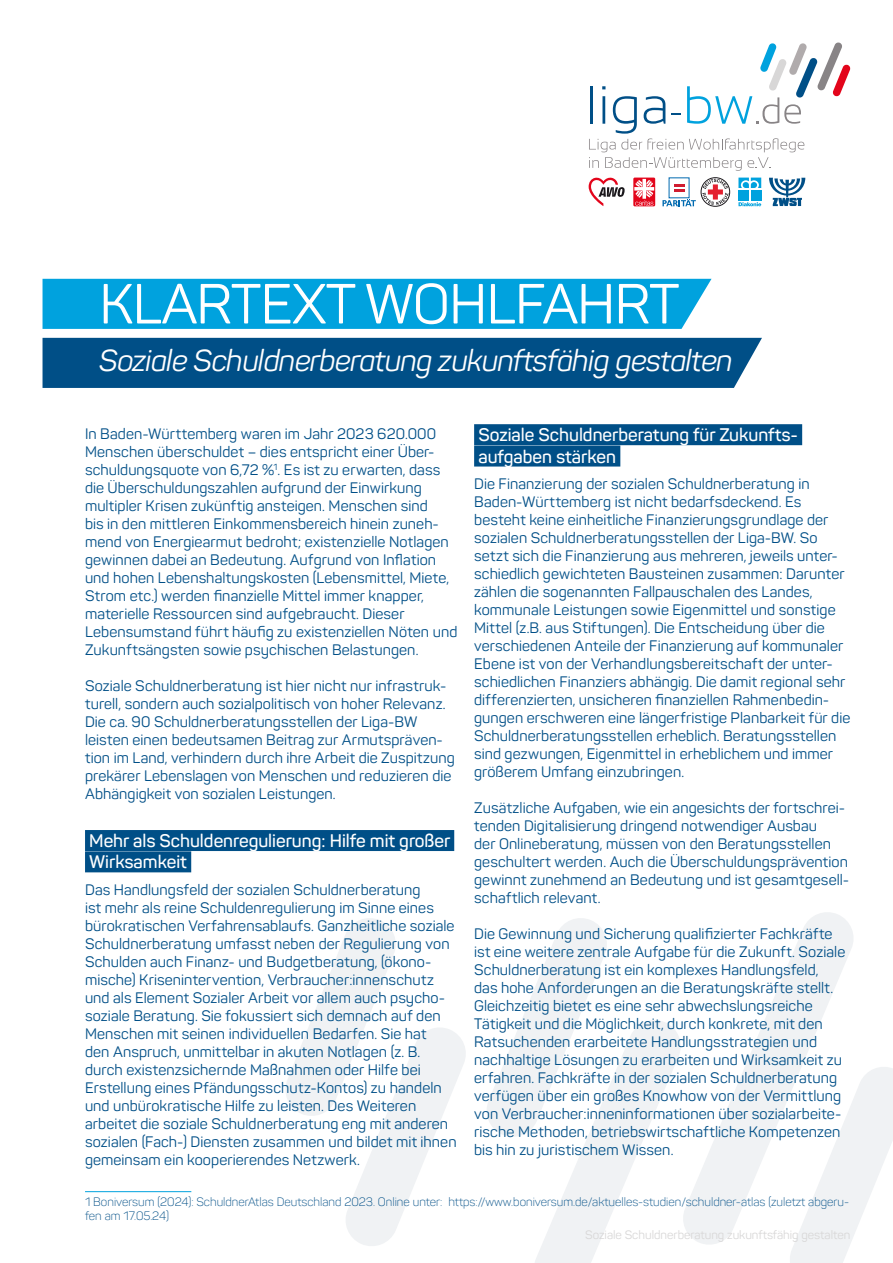
<style>
.page{position:relative;width:893px;height:1263px;background:#fff}
.page>*{position:absolute;margin:0;border:0;box-sizing:border-box;transform-origin:0 0}
.t1{font:55.65px "Panton";letter-spacing:-.01em;color:#fff}
.t2{font:italic 30px "Panton";letter-spacing:-.02em;color:#fff}
.Überschrift{font:600 18px/21.6px "Panton";color:#fff}
.Überschrift_klein{font:15px/18px "Panton";letter-spacing:.005em;color:#004f87}
.Fussnote{font:300 12px/14.4px "Panton";color:#004f87}
.t3{font:12px "Panton";color:#d8d7d7}
</style>
<div class="page">
<svg style="left:487px;top:918px;width:192px;height:345px"></svg>
<svg style="left:286px;top:918px;width:180px;height:328px"></svg>
<svg style="left:790px;top:1067px;width:103px;height:196px"></svg>
<svg style="left:679px;top:912px;width:178px;height:336px"></svg>
<div style="left:85px;top:830px;width:369px;height:21px;background:#004f87"></div>
<div style="left:85px;top:851px;width:106px;height:21px;background:#004f87"></div>
<hr style="left:85px;top:1191px;width:106px;height:1px;background:#00a2de">
<div style="left:474px;top:424px;width:328px;height:21px;background:#004f87"></div>
<div style="left:474px;top:445px;width:146px;height:21px;background:#004f87"></div>
<div style="left:43px;top:338px;width:719px;height:50px;background:#004f87"></div>
<div style="left:43px;top:279px;width:668px;height:50px;background:#00a2de"></div>
<svg style="left:589px;top:42px;width:262px;height:129px"></svg>
<div style="left:701px;top:178px;width:29px;height:28px;border:1px solid #1b181c;border-radius:50%"></div>
<svg style="left:702px;top:179px;width:26px;height:26px"></svg>
<svg style="left:589px;top:177px;width:36px;height:29px"></svg>
<svg style="left:633px;top:178px;width:22px;height:28px"></svg>
<svg style="left:674px;top:184px;width:10px;height:7px"></svg>
<svg style="left:662px;top:199px;width:34px;height:7px"></svg>
<svg style="left:738px;top:202px;width:23px;height:4px"></svg>
<svg style="left:769px;top:178px;width:36px;height:28px"></svg>
<div style="left:751px;top:190px;width:10px;height:10px;background:#00a2de"></div>
<div style="left:738px;top:190px;width:11px;height:10px;background:#00a2de"></div>
<svg style="left:738px;top:178px;width:23px;height:10px"></svg>
<p class="t1" style="left:99px;top:270px;width:582px">KLARTEXT WOHLFAHRT</p>
<p class="t2" style="left:99px;top:343px;width:635px">Soziale Schuldnerberatung zukunftsfähig gestalten</p>
<p class="Überschrift_klein" style="left:85px;top:424px;width:374px">In Baden-Württemberg waren im Jahr 2023 620.000<br>Menschen überschuldet – dies entspricht einer Über&shy;schuldungsquote von 6,72 %<sup>1</sup>. Es ist zu erwarten, dass die Überschuldungszahlen aufgrund der Einwirkung multipler Krisen zukünftig ansteigen. Menschen sind<br>bis in den mittleren Einkommensbereich hinein zuneh&shy;mend von Energiearmut bedroht; existenzielle Notlagen gewinnen dabei an Bedeutung. Aufgrund von Inflation und hohen Lebenshaltungskosten (Lebensmittel, Miete, Strom etc.) werden finanzielle Mittel immer knapper, materielle Ressourcen sind aufgebraucht. Dieser Lebensumstand führt häufig zu existenziellen Nöten und Zukunftsängsten sowie psychischen Belastungen.</p>
<p class="Überschrift_klein" style="left:85px;top:676px;width:371px">Soziale Schuldnerberatung ist hier nicht nur infrastruk&shy;turell, sondern auch sozialpolitisch von hoher Relevanz.<br>Die ca. 90 Schuldnerberatungsstellen der Liga-BW leisten einen bedeutsamen Beitrag zur Armutspräven&shy;tion im Land, verhindern durch ihre Arbeit die Zuspitzung prekärer Lebenslagen von Menschen und reduzieren die Abhängigkeit von sozialen Leistungen.</p>
<p class="Überschrift" style="left:89px;top:829px;width:363px">Mehr als Schuldenregulierung: Hilfe mit großer<br>Wirksamkeit</p>
<p class="Überschrift_klein" style="left:85px;top:880px;width:373px">Das Handlungsfeld der sozialen Schuldnerberatung<br>ist mehr als reine Schuldenregulierung im Sinne eines bürokratischen Verfahrensablaufs. Ganzheitliche soziale Schuldnerberatung umfasst neben der Regulierung von Schulden auch Finanz- und Budgetberatung, (ökono&shy;mische) Krisenintervention, Verbraucher:innenschutz und als Element Sozialer Arbeit vor allem auch psycho&shy;soziale Beratung. Sie fokussiert sich demnach auf den Menschen mit seinen individuellen Bedarfen. Sie hat<br>den Anspruch, unmittelbar in akuten Notlagen (z. B. durch existenzsichernde Maßnahmen oder Hilfe bei Erstellung eines Pfändungsschutz-Kontos) zu handeln und unbürokratische Hilfe zu leisten. Des Weiteren arbeitet die soziale Schuldnerberatung eng mit anderen sozialen (Fach-) Diensten zusammen und bildet mit ihnen gemeinsam ein kooperierendes Netzwerk.</p>
<p class="Fussnote" style="left:85px;top:1194px;width:766px">1 Boniversum (2024): SchuldnerAtlas Deutschland 2023. Online unter: https://www.boniversum.de/aktuelles-studien/schuldner-atlas (zuletzt abgeru&shy;fen am 17.05.24)</p>
<p class="Überschrift" style="left:478px;top:424px;width:321px">Soziale Schuldnerberatung für Zukunfts&shy;aufgaben stärken</p>
<p class="Überschrift_klein" style="left:474px;top:475px;width:378px">Die Finanzierung der sozialen Schuldnerberatung in Baden-Württemberg ist nicht bedarfsdeckend. Es besteht keine einheitliche Finanzierungsgrundlage der sozialen Schuldnerberatungsstellen der Liga-BW. So setzt sich die Finanzierung aus mehreren, jeweils unter&shy;schiedlich gewichteten Bausteinen zusammen: Darunter zählen die sogenannten Fallpauschalen des Landes, kommunale Leistungen sowie Eigenmittel und sonstige Mittel (z.B. aus Stiftungen). Die Entscheidung über die verschiedenen Anteile der Finanzierung auf kommunaler Ebene ist von der Verhandlungsbereitschaft der unter&shy;schiedlichen Finanziers abhängig. Die damit regional sehr differenzierten, unsicheren finanziellen Rahmenbedin&shy;gungen erschweren eine längerfristige Planbarkeit für die Schuldnerberatungsstellen erheblich. Beratungsstellen sind gezwungen, Eigenmittel in erheblichem und immer größerem Umfang einzubringen.</p>
<p class="Überschrift_klein" style="left:474px;top:799px;width:376px">Zusätzliche Aufgaben, wie ein angesichts der fortschrei&shy;tenden Digitalisierung dringend notwendiger Ausbau<br>der Onlineberatung, müssen von den Beratungsstellen geschultert werden. Auch die Überschuldungsprävention gewinnt zunehmend an Bedeutung und ist gesamtgesell&shy;schaftlich relevant.</p>
<p class="Überschrift_klein" style="left:474px;top:925px;width:373px">Die Gewinnung und Sicherung qualifizierter Fachkräfte ist eine weitere zentrale Aufgabe für die Zukunft. Soziale Schuldnerberatung ist ein komplexes Handlungsfeld, das hohe Anforderungen an die Beratungskräfte stellt.<br>Gleichzeitig bietet es eine sehr abwechslungsreiche Tätigkeit und die Möglichkeit, durch konkrete, mit den Ratsuchenden erarbeitete Handlungsstrategien und nachhaltige Lösungen zu erarbeiten und Wirksamkeit zu erfahren. Fachkräfte in der sozialen Schuldnerberatung verfügen über ein großes Knowhow von der Vermittlung von Verbraucher:inneninformationen über sozialarbeite&shy;rische Methoden, betriebswirtschaftliche Kompetenzen bis hin zu juristischem Wissen.</p>
<p class="t3" style="left:585px;top:1227px;width:267px">Soziale Schuldnerberatung zukunftsfähig gestalten</p>
</div>
